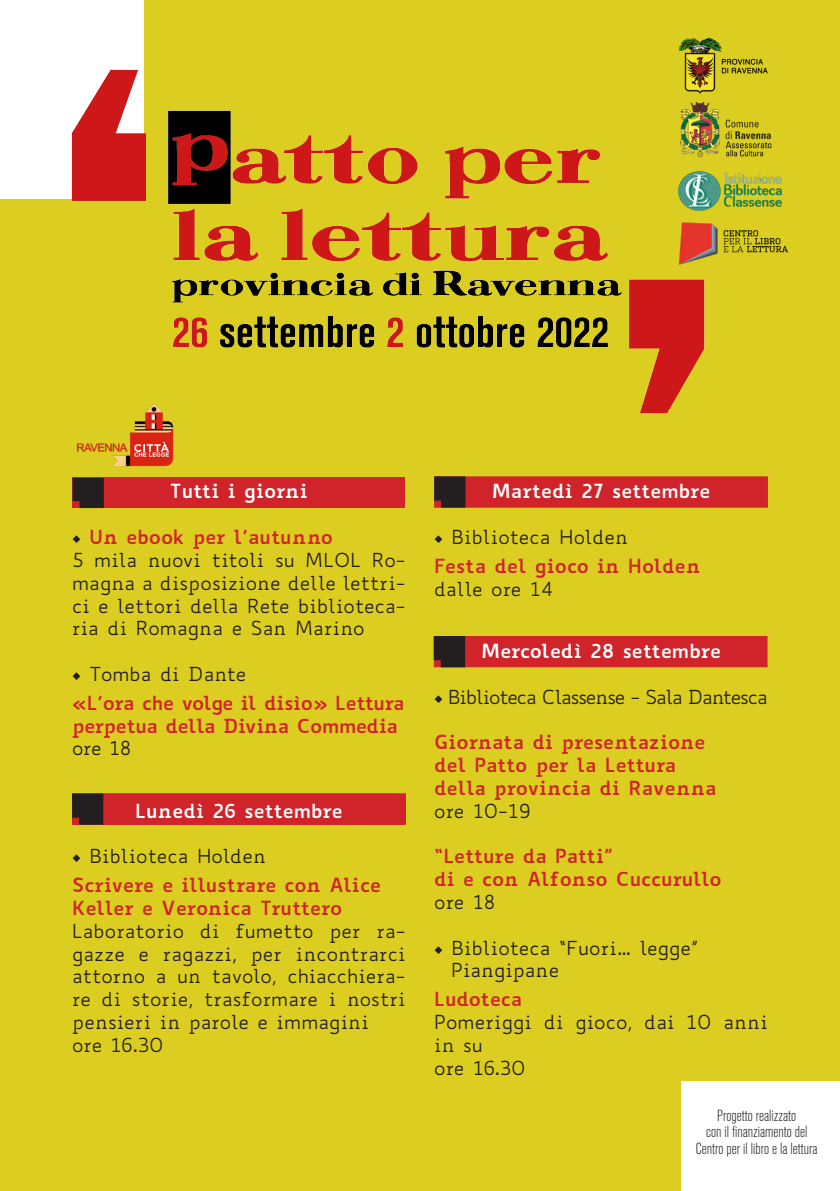
<style>
.page{position:relative;width:840px;height:1191px;background:#fff}
.page>*{position:absolute;margin:0;border:0;box-sizing:border-box;transform-origin:0 0}
.LO-normal{font:19px/22.8px "Biancoenero";color:#231f20;text-align:justify}
.LO-normal-2{font:700 19px/22.8px "Biancoenero";letter-spacing:-.01em;color:#d1232a}
.LO-normal-3{font:700 19px "Biancoenero";color:#fff}
.LO-normal-4{font:19px "Biancoenero";letter-spacing:-.06em;color:#231f20}
.t1{font:300 condensed 16px "Akzidenz Grotesk BQ";color:#231f20}
.s1{font-family:"Minion Pro";font-weight:400;color:#231f20}
.s2{font-family:"Minion Pro"}
</style>
<div class="page">
<div style="left:0;top:0;width:839px;height:1191px;background:#dcce21"></div>
<div style="left:72px;top:793px;width:333px;height:31px;background:#d1232a;border:1px solid #d1232a"></div>
<div style="left:72px;top:478px;width:333px;height:30px;background:#d1232a"></div>
<div style="left:433px;top:636px;width:334px;height:31px;background:#d1232a"></div>
<div style="left:434px;top:476px;width:333px;height:31px;background:#d1232a;border:1px solid #d1232a"></div>
<svg style="left:434px;top:476px;width:31px;height:31px"></svg>
<div style="left:0;top:0;width:143px;height:199px;background:#fff"></div>
<div style="left:680px;top:1081px;width:159px;height:110px;background:#fff"></div>
<svg style="left:72px;top:478px;width:32px;height:30px"></svg>
<svg style="left:72px;top:793px;width:31px;height:31px"></svg>
<svg style="left:433px;top:636px;width:32px;height:31px"></svg>
<img style="left:719px;top:119px;width:53px;height:38px">
<img style="left:719px;top:172px;width:62px;height:17px">
<img style="left:719px;top:189px;width:70px;height:64px">
<img style="left:71px;top:0;width:648px;height:414px">
<img style="left:72px;top:403px;width:103px;height:64px">
<img style="left:678px;top:38px;width:89px;height:56px">
<p class="LO-normal-3" style="left:170px;top:475px;width:139px">Tutti i giorni</p>
<p class="LO-normal-2" style="left:72px;top:523px;width:262px"><span class="s1">◆</span> Un ebook per l’autunno</p>
<p class="LO-normal" style="left:72px;top:548px;width:335px">5 mila nuovi titoli su MLOL Ro&shy;magna a disposizione delle lettri&shy;ci e lettori della Rete biblioteca&shy;ria di Romagna e San Marino</p>
<p class="LO-normal" style="left:72px;top:662px;width:176px"><span class="s2">◆</span> Tomba di Dante</p>
<p class="LO-normal-2" style="left:72px;top:689px;width:334px">«L’ora che volge il disìo» Lettura perpetua della Divina Commedia</p>
<p class="LO-normal" style="left:72px;top:736px;width:61px">ore 18</p>
<p class="LO-normal-3" style="left:135px;top:794px;width:209px">Lunedì 26 settembre</p>
<p class="LO-normal" style="left:72px;top:844px;width:195px"><span class="s2">◆</span> Biblioteca Holden</p>
<p class="LO-normal-2" style="left:72px;top:871px;width:310px">Scrivere e illustrare con Alice<br>Keller e Veronica Truttero</p>
<p class="LO-normal" style="left:72px;top:919px;width:335px">Laboratorio di fumetto per ra&shy;gazze e ragazzi, per incontrarci attorno a un tavolo, chiacchiera&shy;re di storie, trasformare i nostri pensieri in parole e immagini</p>
<p class="LO-normal" style="left:72px;top:1033px;width:93px">ore 16.30</p>
<p class="LO-normal-3" style="left:491px;top:475px;width:220px">Martedì 27 settembre</p>
<p class="LO-normal" style="left:434px;top:525px;width:195px"><span class="s2">◆</span> Biblioteca Holden</p>
<p class="LO-normal-2" style="left:434px;top:552px;width:268px">Festa del gioco in Holden</p>
<p class="LO-normal" style="left:434px;top:577px;width:120px">dalle ore 14</p>
<p class="LO-normal-3" style="left:481px;top:634px;width:241px">Mercoledì 28 settembre</p>
<p class="LO-normal-4" style="left:434px;top:684px;width:335px"><span class="s2">◆</span> Biblioteca Classense - Sala Dantesca</p>
<p class="LO-normal-2" style="left:434px;top:728px;width:273px">Giornata di presentazione</p>
<p class="LO-normal-2" style="left:434px;top:751px;width:243px">del Patto per la Lettura</p>
<p class="LO-normal-2" style="left:434px;top:774px;width:284px">della provincia di Ravenna</p>
<p class="LO-normal" style="left:434px;top:799px;width:98px">ore 10-19</p>
<p class="LO-normal-2" style="left:434px;top:842px;width:180px">“Letture da Patti”</p>
<p class="LO-normal-2" style="left:434px;top:865px;width:289px">di e con Alfonso Cuccurullo</p>
<p class="LO-normal" style="left:434px;top:890px;width:63px">ore 18</p>
<p class="LO-normal" style="left:434px;top:936px;width:266px"><span class="s2">◆</span> Biblioteca “Fuori… legge”</p>
<p class="LO-normal" style="left:451px;top:958px;width:110px">Piangipane</p>
<p class="LO-normal-2" style="left:434px;top:985px;width:90px">Ludoteca</p>
<p class="LO-normal" style="left:434px;top:1010px;width:335px">Pomeriggi di gioco, dai 10 anni in su</p>
<p class="LO-normal" style="left:434px;top:1056px;width:93px">ore 16.30</p>
<p class="t1" style="left:716px;top:1107px;width:81px">Progetto realizzato</p>
<p class="t1" style="left:705px;top:1123px;width:103px">con il finanziamento del</p>
<p class="t1" style="left:695px;top:1139px;width:123px">Centro per il libro e la lettura</p>
</div>
